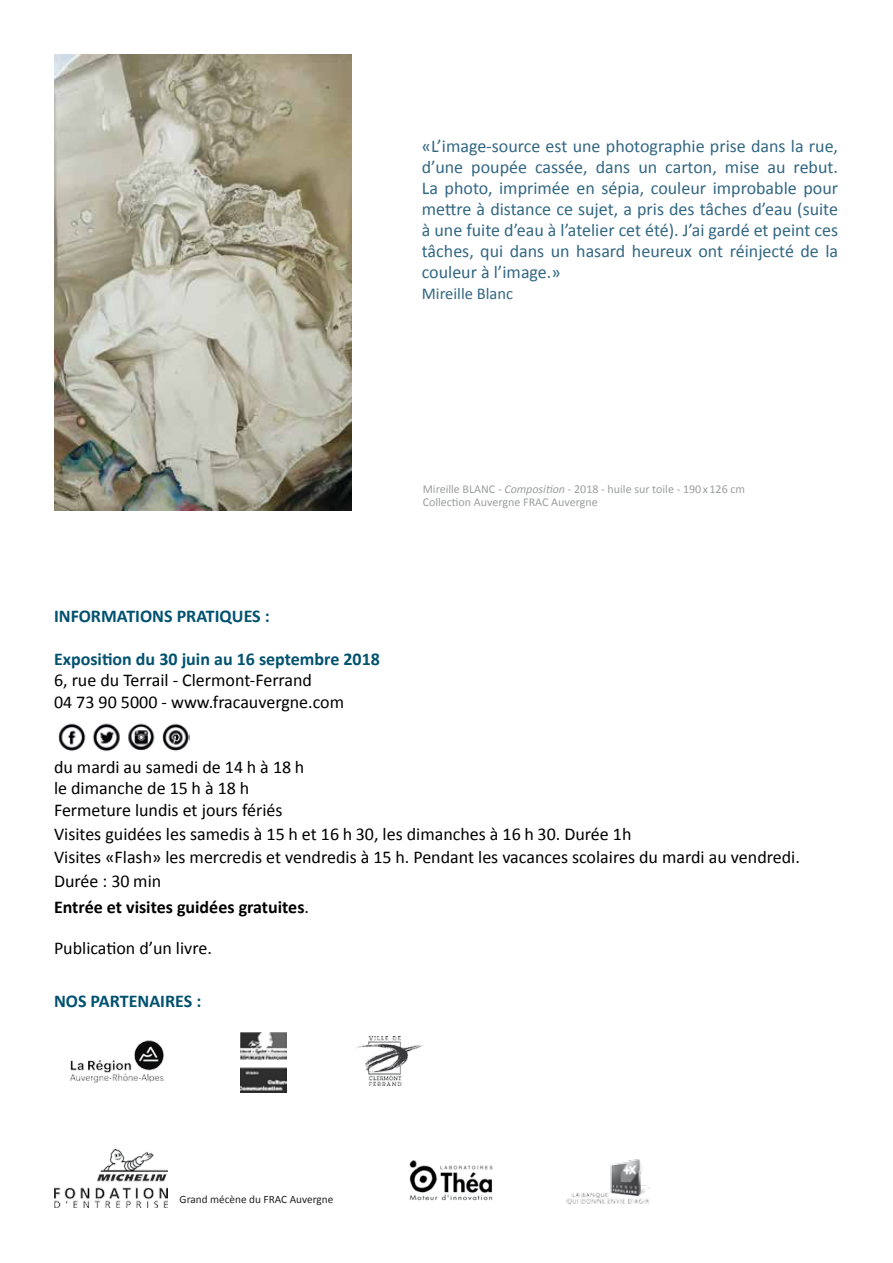
<style>
.page{position:relative;width:893px;height:1263px;background:#fff}
.page>*{position:absolute;margin:0;border:0;box-sizing:border-box;transform-origin:0 0}
.t1{font:18px/21.6px "Calibri";color:#000}
.t2{font:18px/21px "Calibri";color:#326783;text-align:justify}
.t3{font:700 18px "Calibri";color:#00516f}
.t4{font:700 18px "Calibri";color:#000}
.t5{font:16.5px "Calibri";color:#326783}
.t6{font:12px/13.5px "Calibri";color:#9c9e9f}
.t7{font:11.25px "Calibri";color:#222223}
.s1{font-style:italic}
.s2{font-weight:400}
</style>
<div class="page">
<img style="left:58px;top:723px;width:132px;height:29px">
<img style="left:70px;top:1040px;width:95px;height:43px">
<img style="left:240px;top:1032px;width:46px;height:61px">
<img style="left:356px;top:1037px;width:68px;height:48px">
<img style="left:54px;top:54px;width:298px;height:456px">
<img style="left:54px;top:1149px;width:114px;height:59px">
<img style="left:409px;top:1160px;width:84px;height:41px">
<img style="left:566px;top:1159px;width:84px;height:46px">
<p class="t2" style="left:422px;top:135px;width:418px">«L’image-source est une photographie prise dans la rue, d’une poupée cassée, dans un carton, mise au rebut.<br>La photo, imprimée en sépia, couleur improbable pour mettre à distance ce sujet, a pris des tâches d’eau (suite à une fuite d’eau à l’atelier cet été). J’ai gardé et peint ces tâches, qui dans un hasard heureux ont réinjecté de la couleur à l’image.»</p>
<p class="t5" style="left:422px;top:283px;width:93px">Mireille Blanc</p>
<p class="t3" style="left:54px;top:604px;width:217px">INFORMATIONS PRATIQUES :</p>
<p class="t3" style="left:54px;top:647px;width:328px">Exposition du 30 juin au 16 septembre 2018</p>
<p class="t1" style="left:54px;top:670px;width:292px">6, rue du Terrail - Clermont-Ferrand<br>04 73 90 5000 - www.fracauvergne.com</p>
<p class="t6" style="left:423px;top:482px;width:324px">Mireille BLANC - <span class="s1">Composition -</span> 2018 - huile sur toile - 190 x 126 cm<br>Collection Auvergne FRAC Auvergne</p>
<p class="t1" style="left:54px;top:756px;width:252px">du mardi au samedi de 14 h à 18 h le dimanche de 15 h à 18 h<br>Fermeture lundis et jours fériés</p>
<p class="t1" style="left:54px;top:822px;width:747px;line-height:23.7px">Visites guidées les samedis à 15 h et 16 h 30, les dimanches à 16 h 30. Durée 1h<br>Visites «Flash» les mercredis et vendredis à 15 h. Pendant les vacances scolaires du mardi au vendredi.<br>Durée : 30 min</p>
<p class="t4" style="left:54px;top:895px;width:257px">Entrée et visites guidées gratuites<span class="s2">.</span></p>
<p class="t1" style="left:54px;top:937px;width:159px">Publication d’un livre.</p>
<p class="t3" style="left:54px;top:990px;width:149px">NOS PARTENAIRES :</p>
<p class="t7" style="left:180px;top:1192px;width:155px">Grand mécène du FRAC Auvergne</p>
</div>
